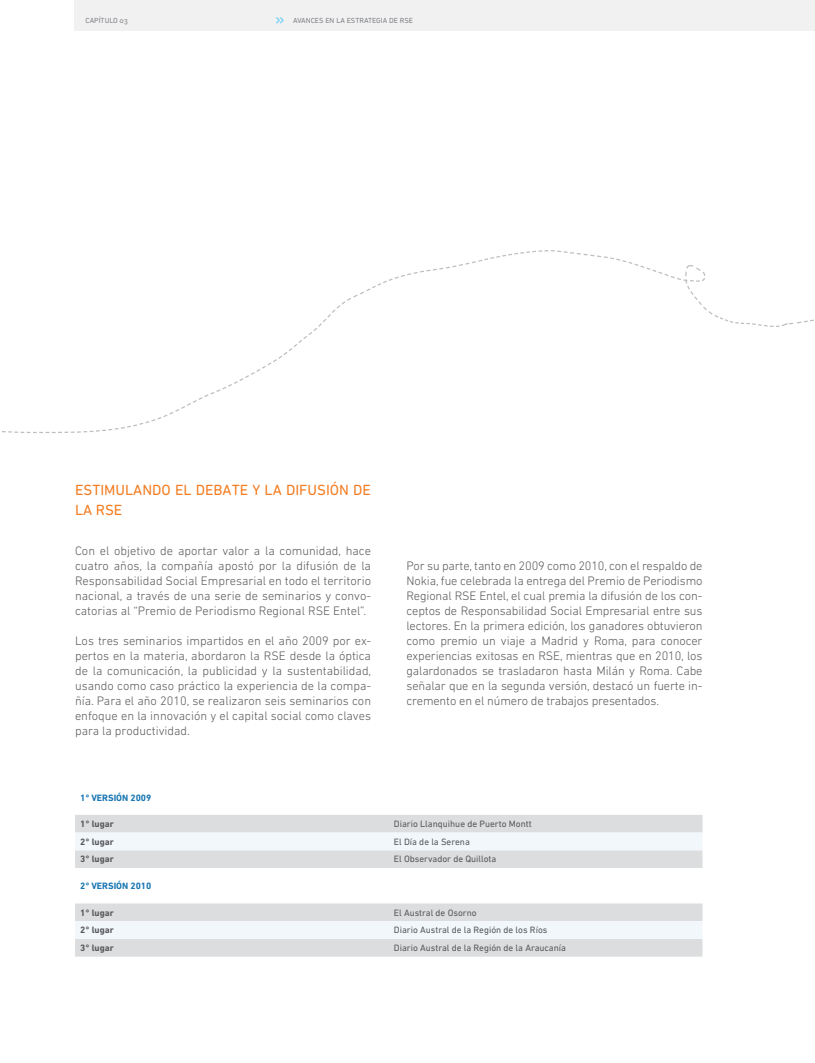
<style>
.page{position:relative;width:815px;height:1063px;background:#fff}
.page>*{position:absolute;margin:0;border:0;box-sizing:border-box;transform-origin:0 0}
.t1{font:17.75px "DIN Next Rounded LT Pro";color:#6dcff6}
.t2{font:15px/20px "DIN Next Rounded LT Pro";color:#f47d22}
.t3{font:300 12.5px/15px "DIN Next LT Pro";color:#58595b;text-align:justify}
.t4{font:9.38px "DIN Next LT Pro";color:#58595b}
.t5{font:700 9.38px "DIN Next LT Pro";color:#58595b}
.t6{font:700 9.38px "DIN Next LT Pro";color:#1976b2}
.t7{font:7.5px "DIN Next Rounded LT Pro";color:#808285}
</style>
<div class="page">
<svg style="left:2px;top:250px;width:812px;height:183px"></svg>
<div style="left:75px;top:0;width:740px;height:31px;background:#f1f1f2"></div>
<div style="left:75px;top:815px;width:627px;height:141px;background:#dcddde"></div>
<svg style="left:75px;top:832px;width:627px;height:106px"></svg>
<p class="t7" style="left:85px;top:16px;width:44px">CAPÍTULO 03</p>
<h1 class="t1" style="left:275px;top:9px;width:11px">»</h1>
<p class="t7" style="left:293px;top:16px;width:6px">AVAN</p>
<p class="t7" style="left:311px;top:16px;width:59px">CES EN LA ESTRATEGIA</p>
<p class="t7" style="left:389px;top:16px;width:25px">DE RSE</p>
<p class="t2" style="left:75px;top:480px;width:297px">ESTIM ULANDO EL DEBATE Y LA DIFUSIÓN DE<br>LA RSE</p>
<p class="t3" style="left:75px;top:543px;width:298px">Con el objetivo de aportar valor a la comunidad, hace cuatro años, la compañía apostó por la difusión de la Responsabilidad Social Empresarial en todo el territorio nacional, a través de una serie de seminarios y convo&shy;catorias al “Premio de Periodismo Regional RSE Entel”.</p>
<p class="t3" style="left:75px;top:633px;width:298px">Los tres seminarios impartidos en el año 2009 por ex&shy;pertos en la materia, abordaron la RSE desde la óptica de la comunicación, la publicidad y la sustentabilidad, usando como caso práctico la experiencia de la compa&shy;ñía. Para el año 2010, se realizaron seis seminarios con enfoque en la innovación y el capital social como claves para la productividad.</p>
<p class="t3" style="left:406px;top:558px;width:298px">Por su parte, tanto en 2009 como 2010, con el respaldo de Nokia, fue celebrada la entrega del Premio de Periodismo Regional RSE Entel, el cual premia la difusión de los con&shy;ceptos de Responsabilidad Social Empresarial entre sus lectores. En la primera edición, los ganadores obtuvieron como premio un viaje a Madrid y Roma, para conocer experiencias exitosas en RSE, mientras que en 2010, los galardonados se trasladaron hasta Milán y Roma. Cabe señalar que en la segunda versión, destacó un fuerte in&shy;cremento en el número de trabajos presentados.</p>
<p class="t6" style="left:80px;top:792px;width:73px">1° versión 2009</p>
<p class="t5" style="left:80px;top:818px;width:35px">1° lugar</p>
<p class="t4" style="left:394px;top:818px;width:139px">Diario Llanquihue de Puerto Montt</p>
<p class="t5" style="left:80px;top:836px;width:35px">2° lugar</p>
<p class="t4" style="left:394px;top:836px;width:77px">El Día de la Serena</p>
<p class="t5" style="left:80px;top:853px;width:35px">3° lugar</p>
<p class="t4" style="left:394px;top:853px;width:104px">El Observador de Quillota</p>
<p class="t6" style="left:80px;top:880px;width:73px">2° versión 2010</p>
<p class="t5" style="left:80px;top:907px;width:35px">1° lugar</p>
<p class="t4" style="left:394px;top:907px;width:84px">El Austral de Osorno</p>
<p class="t5" style="left:80px;top:924px;width:35px">2° lugar</p>
<p class="t4" style="left:394px;top:924px;width:155px">Diario Austral de la Región de los Ríos</p>
<p class="t5" style="left:80px;top:942px;width:35px">3° lugar</p>
<p class="t4" style="left:394px;top:942px;width:174px">Diario Austral de la Región de la Araucanía</p>
</div>
